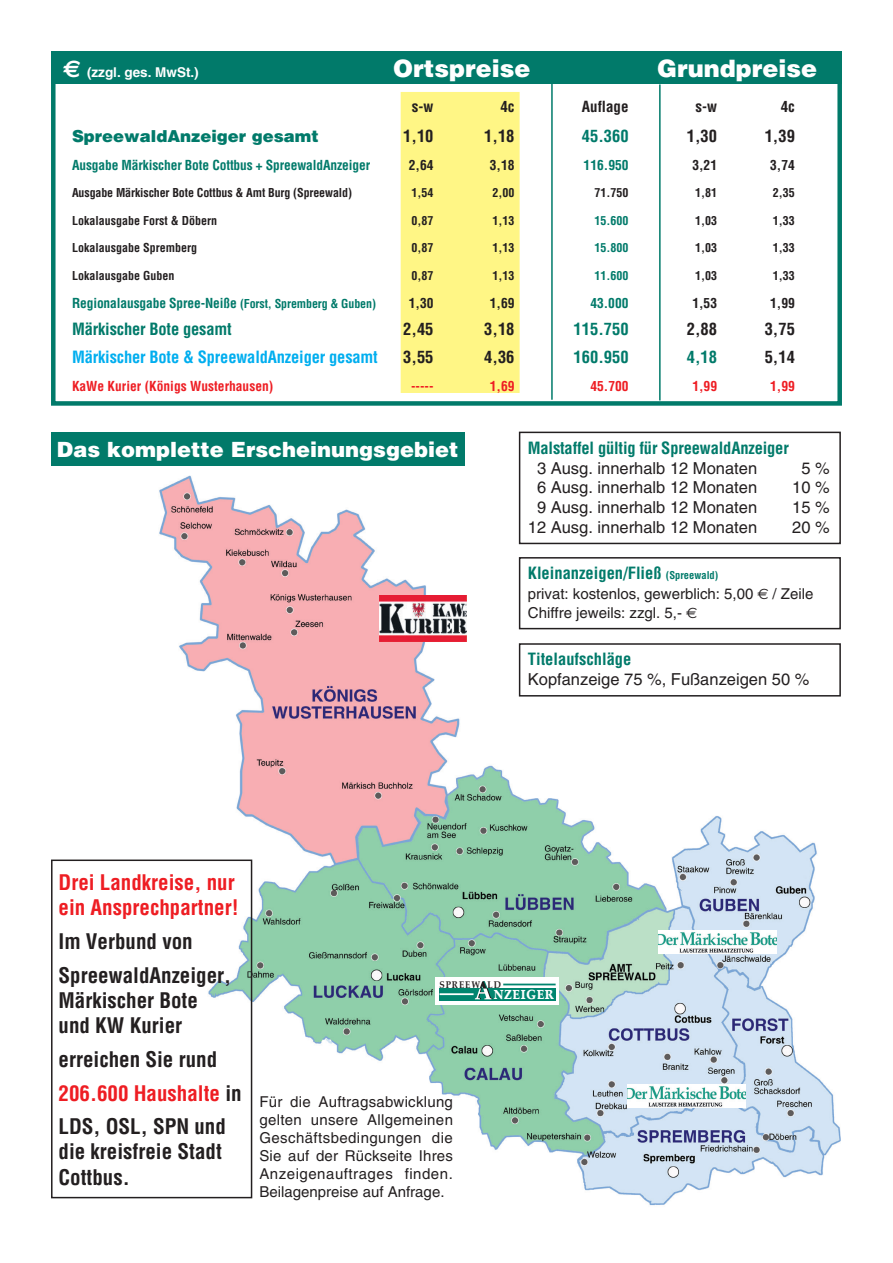
<style>
.page{position:relative;width:893px;height:1263px;background:#fff}
.page>*{position:absolute;margin:0;border:0;box-sizing:border-box;transform-origin:0 0}
.t1{font:900 24px "Helvetica";color:#fff}
.t2{font:700 condensed 21px/33.8px "Helvetica";color:#231f20}
.t3{font:700 condensed 21px/25.2px "Helvetica";color:#ee1d23}
.t4{font:900 21px "Helvetica";color:#fff}
.t5{font:700 19.95px "Palatino Linotype";color:#fff;scale:.83 1}
.t6{font:16.5px "Helvetica";color:#231f20}
.t7{font:700 condensed 16.5px "Helvetica";letter-spacing:-.01em;color:#017a6a}
.t8{font:700 condensed 16.5px "Helvetica";color:#231f20}
.t9{font:700 condensed 16.5px "Helvetica";letter-spacing:-.01em;color:#00aeef}
.t10{font:900 16.5px "Helvetica";color:#017a6a}
.t11{font:15px/18px "Helvetica";color:#231f20}
.t12{font:700 condensed 15px "Helvetica";color:#231f20}
.t13{font:700 condensed 13.5px "Helvetica";letter-spacing:-.01em;color:#017a6a}
.t14{font:700 condensed 13.5px "Helvetica";color:#ee1d23}
.t15{font:700 condensed 13.5px "Helvetica";color:#231f20}
.t16{font:700 13.5px "Helvetica";color:#fff}
.t17{font:700 condensed 12px "Helvetica";color:#231f20}
.t18{font:700 condensed 12px "Helvetica";color:#017a6a}
.t19{font:700 9.6px "Palatino Linotype";letter-spacing:.1em;color:#231f20;scale:.91 1}
.s1{font-family:"Euro Sans";font-size:24px}
.s2{font-size:12px}
.s3{font-size:10.5px}
.s4{font-family:"Euro Sans"}
.s5{color:#ee1d23}
</style>
<div class="page">
<div style="left:51px;top:51px;width:791px;height:355px;border:4px solid #017a6a"></div>
<div style="left:51px;top:51px;width:791px;height:33px;background:#017a6a"></div>
<img style="left:109px;top:466px;width:732px;height:740px">
<div style="left:51px;top:432px;width:413px;height:34px;background:#017a6a"></div>
<div style="left:519px;top:432px;width:322px;height:112px;border:2px solid #231f20"></div>
<div style="left:519px;top:643px;width:322px;height:53px;border:2px solid #231f20"></div>
<div style="left:519px;top:557px;width:322px;height:72px;border:2px solid #231f20"></div>
<img style="left:658px;top:930px;width:118px;height:23px">
<div style="left:51px;top:859px;width:201px;height:339px;border:2px solid #231f20"></div>
<div style="left:436px;top:977px;width:123px;height:28px;background:#fff"></div>
<div style="left:440px;top:988px;width:116px;height:13px;background:#00856f"></div>
<svg style="left:475px;top:981px;width:17px;height:18px"></svg>
<hr style="left:440px;top:993px;width:33px;height:2px;background:#fff">
<hr style="left:503px;top:983px;width:53px;height:2px;background:#00856f">
<img style="left:627px;top:1084px;width:118px;height:24px">
<img style="left:379px;top:596px;width:87px;height:46px">
<div style="left:401px;top:92px;width:119px;height:301px;background:#fff685;border:2px solid #fff685"></div>
<hr style="left:551px;top:84px;width:2px;height:316px;background:#017a6a">
<hr style="left:659px;top:84px;width:2px;height:316px;background:#017a6a">
<p class="t16" style="left:63px;top:64px;width:137px"><span class="s1">E</span> (zzgl. ges. MwSt.)</p>
<h1 class="t1" style="left:393px;top:53px;width:139px">Ortspreise</h1>
<h1 class="t1" style="left:657px;top:53px;width:162px">Grundpreise</h1>
<p class="t12" style="left:412px;top:97px;width:23px">s-w</p>
<p class="t12" style="left:500px;top:97px;width:16px">4c</p>
<p class="t12" style="left:582px;top:97px;width:48px">Auflage</p>
<p class="t12" style="left:695px;top:97px;width:23px">s-w</p>
<p class="t12" style="left:781px;top:97px;width:16px">4c</p>
<p class="t10" style="left:72px;top:125px;width:248px">SpreewaldAnzeiger gesamt</p>
<p class="t8" style="left:403px;top:126px;width:32px">1,10</p>
<p class="t8" style="left:484px;top:126px;width:32px">1,18</p>
<p class="t7" style="left:582px;top:126px;width:48px">45.360</p>
<p class="t8" style="left:687px;top:126px;width:32px">1,30</p>
<p class="t8" style="left:765px;top:126px;width:32px">1,39</p>
<p class="t13" style="left:72px;top:156px;width:300px">Ausgabe Märkischer Bote Cottbus + SpreewaldAnzeiger</p>
<p class="t15" style="left:409px;top:156px;width:26px">2,64</p>
<p class="t15" style="left:490px;top:156px;width:26px">3,18</p>
<p class="t13" style="left:584px;top:156px;width:46px">116.950</p>
<p class="t15" style="left:692px;top:156px;width:26px">3,21</p>
<p class="t15" style="left:770px;top:156px;width:26px">3,74</p>
<p class="t17" style="left:72px;top:185px;width:281px">Ausgabe Märkischer Bote Cottbus &amp; Amt Burg (Spreewald)</p>
<p class="t17" style="left:412px;top:185px;width:23px">1,54</p>
<p class="t17" style="left:493px;top:185px;width:23px">2,00</p>
<p class="t17" style="left:595px;top:185px;width:35px">71.750</p>
<p class="t17" style="left:695px;top:185px;width:23px">1,81</p>
<p class="t17" style="left:773px;top:185px;width:23px">2,35</p>
<p class="t17" style="left:72px;top:213px;width:146px">Lokalausgabe Forst &amp; Döbern</p>
<p class="t17" style="left:412px;top:213px;width:23px">0,87</p>
<p class="t17" style="left:493px;top:213px;width:23px">1,13</p>
<p class="t18" style="left:595px;top:213px;width:35px">15.600</p>
<p class="t17" style="left:695px;top:213px;width:23px">1,03</p>
<p class="t17" style="left:773px;top:213px;width:23px">1,33</p>
<p class="t17" style="left:72px;top:241px;width:126px">Lokalausgabe Spremberg</p>
<p class="t17" style="left:412px;top:241px;width:23px">0,87</p>
<p class="t17" style="left:493px;top:241px;width:23px">1,13</p>
<p class="t18" style="left:595px;top:241px;width:35px">15.800</p>
<p class="t17" style="left:695px;top:241px;width:23px">1,03</p>
<p class="t17" style="left:773px;top:241px;width:23px">1,33</p>
<p class="t17" style="left:72px;top:268px;width:104px">Lokalausgabe Guben</p>
<p class="t17" style="left:412px;top:268px;width:23px">0,87</p>
<p class="t17" style="left:493px;top:268px;width:23px">1,13</p>
<p class="t18" style="left:595px;top:268px;width:35px">11.600</p>
<p class="t17" style="left:695px;top:268px;width:23px">1,03</p>
<p class="t17" style="left:773px;top:268px;width:23px">1,33</p>
<p class="t13" style="left:72px;top:294px;width:305px">Regionalausgabe Spree-Neiße <span class="s2">(Forst, Spremberg &amp; Guben)</span></p>
<p class="t15" style="left:409px;top:294px;width:26px">1,30</p>
<p class="t15" style="left:490px;top:294px;width:26px">1,69</p>
<p class="t13" style="left:590px;top:294px;width:40px">43.000</p>
<p class="t15" style="left:692px;top:294px;width:26px">1,53</p>
<p class="t15" style="left:770px;top:294px;width:26px">1,99</p>
<p class="t7" style="left:72px;top:319px;width:161px">Märkischer Bote gesamt</p>
<p class="t8" style="left:403px;top:319px;width:32px">2,45</p>
<p class="t8" style="left:484px;top:319px;width:32px">3,18</p>
<p class="t7" style="left:574px;top:319px;width:56px">115.750</p>
<p class="t8" style="left:687px;top:319px;width:32px">2,88</p>
<p class="t8" style="left:765px;top:319px;width:32px">3,75</p>
<p class="t9" style="left:72px;top:347px;width:307px">Märkischer Bote &amp; SpreewaldAnzeiger gesamt</p>
<p class="t8" style="left:403px;top:347px;width:32px">3,55</p>
<p class="t8" style="left:484px;top:347px;width:32px">4,36</p>
<p class="t7" style="left:574px;top:347px;width:56px">160.950</p>
<p class="t7" style="left:687px;top:347px;width:32px">4,18</p>
<p class="t8" style="left:765px;top:347px;width:32px">5,14</p>
<p class="t14" style="left:72px;top:377px;width:203px">KaWe Kurier (Königs Wusterhausen)</p>
<p class="t14" style="left:411px;top:377px;width:24px">-----</p>
<p class="t14" style="left:490px;top:377px;width:26px">1,69</p>
<p class="t14" style="left:590px;top:377px;width:40px">45.700</p>
<p class="t14" style="left:692px;top:377px;width:26px">1,99</p>
<p class="t14" style="left:770px;top:377px;width:26px">1,99</p>
<h2 class="t4" style="left:57px;top:436px;width:403px">Das komplette Erscheinungsgebiet</h2>
<p class="t7" style="left:528px;top:437px;width:262px">Malstaffel gültig für SpreewaldAnzeiger</p>
<p class="t6" style="left:537px;top:458px;width:222px">3 Ausg. innerhalb 12 Monaten</p>
<p class="t6" style="left:801px;top:458px;width:30px">5 %</p>
<p class="t6" style="left:537px;top:478px;width:222px">6 Ausg. innerhalb 12 Monaten</p>
<p class="t6" style="left:792px;top:478px;width:39px">10 %</p>
<p class="t6" style="left:537px;top:498px;width:222px">9 Ausg. innerhalb 12 Monaten</p>
<p class="t6" style="left:792px;top:498px;width:39px">15 %</p>
<p class="t6" style="left:528px;top:518px;width:231px">12 Ausg. innerhalb 12 Monaten</p>
<p class="t6" style="left:792px;top:518px;width:39px">20 %</p>
<p class="t7" style="left:528px;top:563px;width:192px">Kleinanzeigen/Fließ <span class="s3">(Spreewald)</span></p>
<p class="t11" style="left:528px;top:584px;width:287px;line-height:19.5px">privat: kostenlos, gewerblich: 5,00 <span class="s4">E</span> / Zeile<br>Chiffre jeweils: zzgl. 5,- <span class="s4">E</span></p>
<p class="t7" style="left:528px;top:649px;width:105px">Titelaufschläge</p>
<p class="t6" style="left:528px;top:670px;width:283px">Kopfanzeige 75 %, Fußanzeigen 50 %</p>
<h2 class="t3" style="left:59px;top:870px;width:182px">Drei Landkreise, nur ein Ansprechpartner!</h2>
<h2 class="t2" style="left:59px;top:924px;width:174px">Im Verbund von<br>SpreewaldAnzeiger,</h2>
<h2 class="t2" style="left:59px;top:987px;width:141px;line-height:25.2px">Märkischer Bote und KW Kurier</h2>
<h2 class="t2" style="left:59px;top:1042px;width:185px">erreichen Sie rund<br><span class="s5">206.600 Haushalte</span> in<br>LDS, OSL, SPN und</h2>
<h2 class="t2" style="left:59px;top:1139px;width:165px;line-height:25.2px">die kreisfreie Stadt<br>Cottbus.</h2>
<p class="t19" style="left:440px;top:978px;width:69px">SPREEW LD</p>
<h3 class="t5" style="left:493px;top:978px;width:75px">nzeiger</h3>
<p class="t11" style="left:259px;top:1092px;width:195px;text-align:justify">Für die Auftragsabwicklung gelten unsere Allgemeinen Geschäftsbedingungen die Sie auf der Rückseite Ihres Anzeigenauftrages finden.<br>Beilagenpreise auf Anfrage.</p>
</div>
